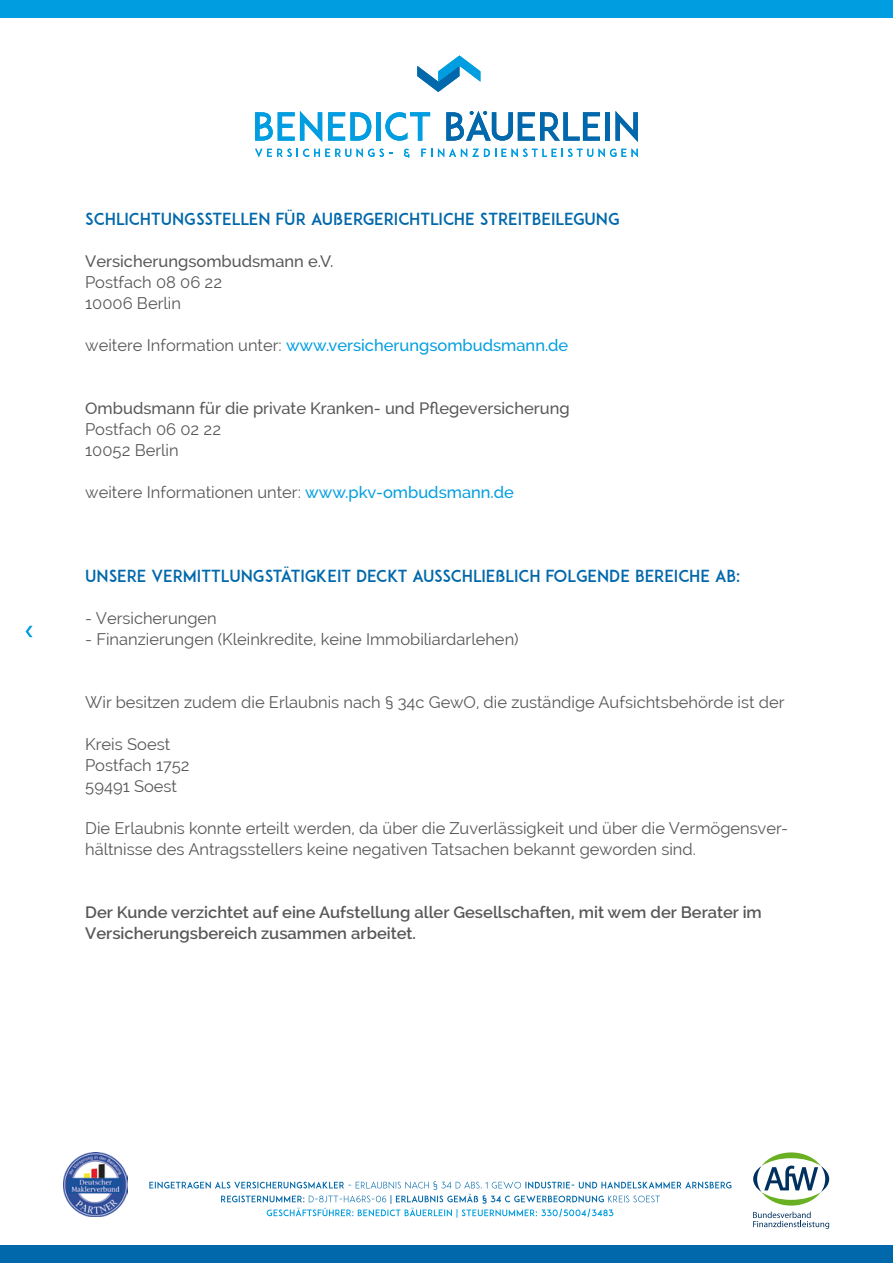
<style>
.page{position:relative;width:893px;height:1263px;background:#fff}
.page>*{position:absolute;margin:0;border:0;box-sizing:border-box;transform-origin:0 0}
.t1{font:16.5px/21px "Raleway";color:#58585a}
.t2{font:16.5px "ADAM.CGPRO";color:#0068ab}
.t3{font:600 16.5px/21px "Raleway";color:#58585a}
.t4{font:500 16.5px "Raleway";color:#58585a}
.t5{font:500 16.5px "Raleway";color:#009ee0}
.s1{font-weight:400;color:#58585a}
.s2{font-weight:500;color:#009ee0}
</style>
<div class="page">
<img style="left:64px;top:1152px;width:64px;height:64px">
<svg style="left:149px;top:1181px;width:582px;height:37px"></svg>
<svg style="left:26px;top:626px;width:7px;height:11px"></svg>
<svg style="left:753px;top:1211px;width:76px;height:18px"></svg>
<svg style="left:753px;top:1152px;width:76px;height:53px"></svg>
<div style="left:0;top:1246px;width:893px;height:17px;background:#0068ab"></div>
<div style="left:0;top:0;width:893px;height:17px;background:#009ee0"></div>
<svg style="left:417px;top:55px;width:63px;height:37px"></svg>
<svg style="left:255px;top:111px;width:67px;height:31px"></svg>
<svg style="left:328px;top:112px;width:43px;height:29px"></svg>
<div style="left:376px;top:112px;width:5px;height:29px;background:#009ee0"></div>
<svg style="left:385px;top:112px;width:45px;height:29px"></svg>
<svg style="left:446px;top:111px;width:154px;height:30px"></svg>
<div style="left:605px;top:112px;width:5px;height:29px;background:#0068ab"></div>
<svg style="left:615px;top:111px;width:23px;height:31px"></svg>
<svg style="left:255px;top:149px;width:96px;height:8px"></svg>
<svg style="left:357px;top:148px;width:35px;height:9px"></svg>
<svg style="left:404px;top:149px;width:5px;height:8px"></svg>
<svg style="left:421px;top:148px;width:135px;height:9px"></svg>
<svg style="left:562px;top:148px;width:76px;height:9px"></svg>
<p class="t2" style="left:85px;top:209px;width:536px">SCHLICHTUNGSSTELLEN FÜR AUßERGERICHTLICHE STREITBEILEGUNG</p>
<p class="t4" style="left:85px;top:252px;width:250px">Versicherungsombudsmann e.V.</p>
<p class="t1" style="left:85px;top:272px;width:138px">Postfach 08 06 22<br>10006 Berlin</p>
<p class="t5" style="left:85px;top:336px;width:485px"><span class="s1">weitere Information unter:</span> www.versicherungsombudsmann.de</p>
<p class="t4" style="left:85px;top:399px;width:486px">Ombudsmann für die private Kranken- und Pflegeversicherung</p>
<p class="t1" style="left:85px;top:419px;width:137px">Postfach 06 02 22<br>10052 Berlin</p>
<p class="t1" style="left:85px;top:482px;width:430px">weitere Informationen unter: <span class="s2">www.pkv-ombudsmann.de</span></p>
<p class="t2" style="left:85px;top:566px;width:657px">UNSERE VERMITTLUNGSTÄTIGKEIT DECKT AUSSCHLIEßLICH FOLGENDE BEREICHE AB:</p>
<p class="t1" style="left:85px;top:608px;width:133px">- Versicherungen</p>
<p class="t1" style="left:85px;top:629px;width:435px">- Finanzierungen (Kleinkredite, keine Immobiliardarlehen)</p>
<p class="t1" style="left:85px;top:692px;width:701px">Wir besitzen zudem die Erlaubnis nach § 34c GewO, die zuständige Aufsichtsbehörde ist der</p>
<p class="t1" style="left:85px;top:734px;width:106px">Kreis Soest<br>Postfach 1752<br>59491 Soest</p>
<p class="t1" style="left:85px;top:818px;width:704px">Die Erlaubnis konnte erteilt werden, da über die Zuverlässigkeit und über die Vermögensver&shy;hältnisse des Antragsstellers keine negativen Tatsachen bekannt geworden sind.</p>
<p class="t3" style="left:85px;top:902px;width:678px">Der Kunde verzichtet auf eine Aufstellung aller Gesellschaften, mit wem der Berater im<br>Versicherungsbereich zusammen arbeitet.</p>
</div>
